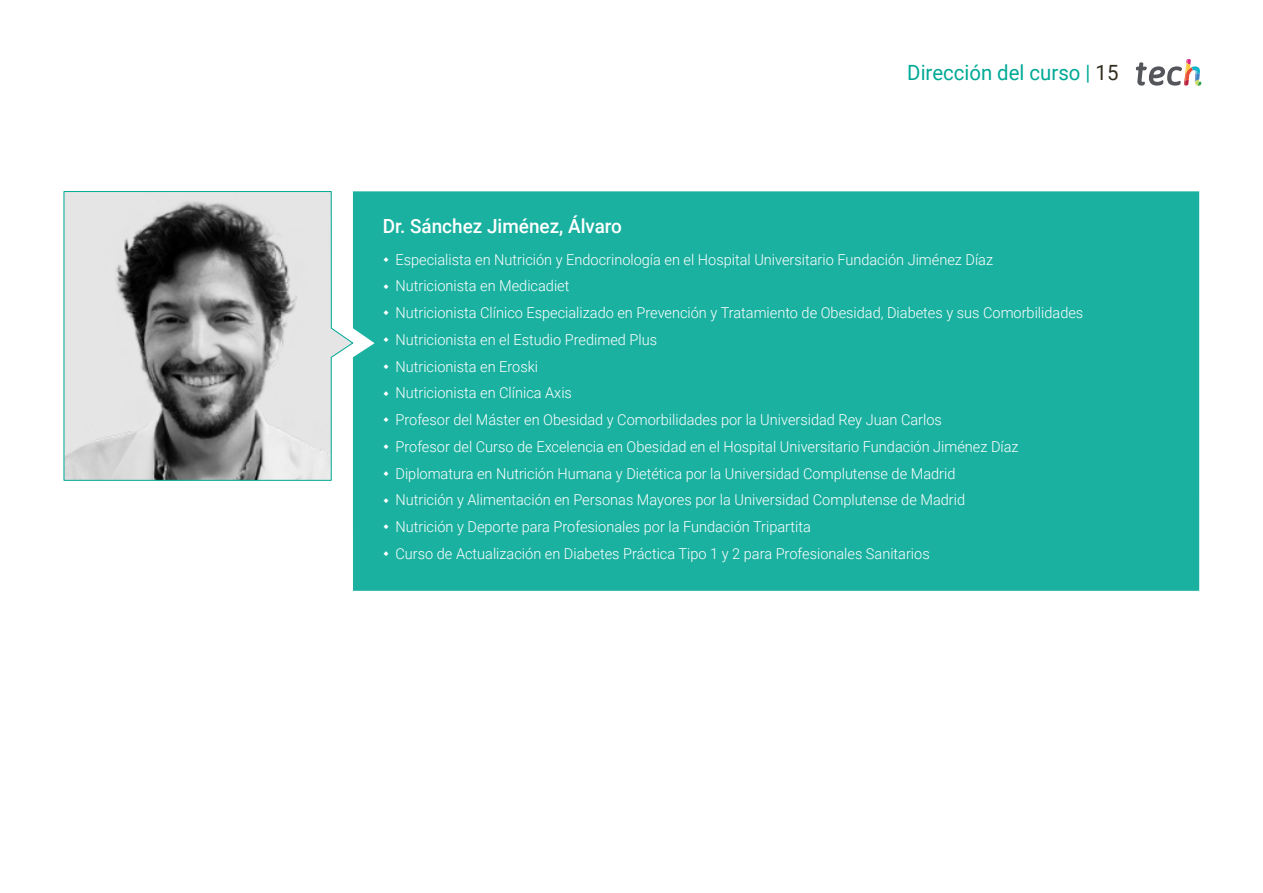
<style>
.page{position:relative;width:1263px;height:893px;background:#fff}
.page>*{position:absolute;margin:0;border:0;box-sizing:border-box;transform-origin:0 0}
.t1{font:21px "Roboto";color:#00a996}
.t2{font:500 19.5px "Roboto";color:#fff}
.t3{font:300 15px/26.7px "Roboto";color:#fff}
.s1{color:#312e20}
</style>
<div class="page">
<svg style="left:1136px;top:59px;width:65px;height:27px"></svg>
<div style="left:353px;top:191px;width:846px;height:400px;background:#1ab1a0"></div>
<svg style="left:64px;top:191px;width:289px;height:290px;background:#adaeae"></svg>
<svg style="left:384px;top:257px;width:4px;height:5px"></svg>
<svg style="left:384px;top:284px;width:4px;height:5px"></svg>
<svg style="left:384px;top:310px;width:4px;height:5px"></svg>
<svg style="left:384px;top:337px;width:4px;height:5px"></svg>
<svg style="left:384px;top:364px;width:4px;height:5px"></svg>
<svg style="left:384px;top:391px;width:4px;height:5px"></svg>
<svg style="left:384px;top:417px;width:4px;height:5px"></svg>
<svg style="left:384px;top:444px;width:4px;height:5px"></svg>
<svg style="left:384px;top:471px;width:4px;height:5px"></svg>
<svg style="left:384px;top:498px;width:4px;height:5px"></svg>
<svg style="left:384px;top:524px;width:4px;height:5px"></svg>
<svg style="left:384px;top:551px;width:4px;height:5px"></svg>
<h1 class="t1" style="left:907px;top:57px;width:213px">Dirección del curso | <span class="s1">15</span></h1>
<h2 class="t2" style="left:383px;top:212px;width:241px">Dr. Sánchez Jiménez, Álvaro</h2>
<p class="t3" style="left:395px;top:245px;width:689px">Especialista en Nutrición y Endocrinología en el Hospital Universitario Fundación Jiménez Díaz<br>Nutricionista en Medicadiet<br>Nutricionista Clínico Especializado en Prevención y Tratamiento de Obesidad, Diabetes y sus Comorbilidades Nutricionista en el Estudio Predimed Plus<br>Nutricionista en Eroski<br>Nutricionista en Clínica Axis<br>Profesor del Máster en Obesidad y Comorbilidades por la Universidad Rey Juan Carlos<br>Profesor del Curso de Excelencia en Obesidad en el Hospital Universitario Fundación Jiménez Díaz Diplomatura en Nutrición Humana y Dietética por la Universidad Complutense de Madrid<br>Nutrición y Alimentación en Personas Mayores por la Universidad Complutense de Madrid<br>Nutrición y Deporte para Profesionales por la Fundación Tripartita<br>Curso de Actualización en Diabetes Práctica Tipo 1 y 2 para Profesionales Sanitarios</p>
</div>
